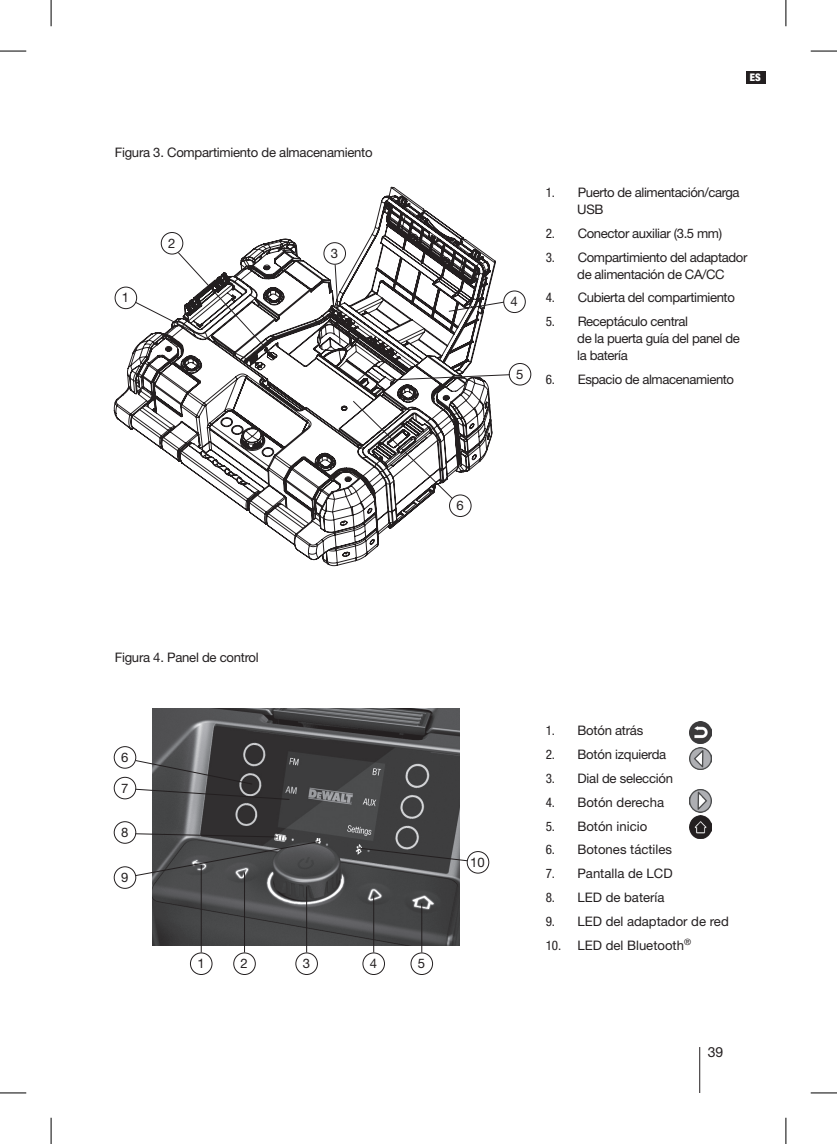
<style>
.page{position:relative;width:837px;height:1144px;background:#fff}
.page>*{position:absolute;margin:0;border:0;box-sizing:border-box;transform-origin:0 0}
.t1{font:14px "Helvetica Neue LT Std";color:#231f20}
.t2{font:13.12px/16.8px "Helvetica Neue LT Std";letter-spacing:-.03em;color:#231f20}
.t3{font:13.12px "Helvetica Neue LT Std";color:#231f20}
.t4{font:900 condensed 11.38px "Helvetica Neue LT Std";color:#fff}
.s1{font-stretch:condensed}
</style>
<div class="page">
<hr style="left:699px;top:1047px;width:1px;height:46px;background:#231f20">
<div style="left:746px;top:72px;width:19px;height:12px;background:#231f20"></div>
<img style="left:153px;top:708px;width:306px;height:237px">
<div style="left:503px;top:291px;width:22px;height:22px;border:1px solid #231f20;border-radius:50%"></div>
<div style="left:508px;top:363px;width:23px;height:22px;border:1px solid #231f20;border-radius:50%"></div>
<div style="left:114px;top:746px;width:22px;height:23px;border:1px solid #231f20;border-radius:50%"></div>
<div style="left:114px;top:777px;width:22px;height:22px;border:1px solid #231f20;border-radius:50%"></div>
<div style="left:114px;top:821px;width:22px;height:23px;border:1px solid #231f20;border-radius:50%"></div>
<div style="left:114px;top:866px;width:22px;height:23px;border:1px solid #231f20;border-radius:50%"></div>
<div style="left:190px;top:952px;width:22px;height:23px;border:1px solid #231f20;border-radius:50%"></div>
<div style="left:233px;top:952px;width:23px;height:23px;border:1px solid #231f20;border-radius:50%"></div>
<div style="left:295px;top:952px;width:23px;height:23px;border:1px solid #231f20;border-radius:50%"></div>
<div style="left:362px;top:952px;width:23px;height:23px;border:1px solid #231f20;border-radius:50%"></div>
<div style="left:410px;top:952px;width:23px;height:23px;border:1px solid #231f20;border-radius:50%"></div>
<div style="left:466px;top:851px;width:23px;height:22px;border:1px solid #231f20;border-radius:50%"></div>
<svg style="left:496px;top:301px;width:9px;height:7px"></svg>
<svg style="left:496px;top:374px;width:14px;height:5px"></svg>
<svg style="left:134px;top:759px;width:156px;height:41px;background:#5c5b5d"></svg>
<svg style="left:134px;top:833px;width:186px;height:44px;background:#5d5d5f"></svg>
<hr style="left:201px;top:865px;width:1px;height:87px;background:#231f20">
<hr style="left:244px;top:872px;width:1px;height:80px;background:#231f20">
<hr style="left:306px;top:886px;width:1px;height:66px;background:#231f20">
<hr style="left:373px;top:895px;width:1px;height:57px;background:#231f20">
<hr style="left:421px;top:903px;width:1px;height:49px;background:#231f20">
<svg style="left:357px;top:847px;width:111px;height:15px;background:#525253"></svg>
<svg style="left:114px;top:186px;width:382px;height:380px"></svg>
<svg style="left:134px;top:251px;width:143px;height:119px"></svg>
<img style="left:689px;top:816px;width:22px;height:22px">
<img style="left:689px;top:721px;width:22px;height:22px">
<img style="left:689px;top:748px;width:22px;height:22px">
<img style="left:689px;top:790px;width:22px;height:22px">
<svg style="left:0;top:51px;width:26px;height:1px"></svg>
<svg style="left:810px;top:51px;width:26px;height:1px"></svg>
<svg style="left:0;top:1092px;width:26px;height:1px"></svg>
<svg style="left:810px;top:1092px;width:26px;height:1px"></svg>
<svg style="left:51px;top:0;width:1px;height:26px"></svg>
<svg style="left:51px;top:1118px;width:1px;height:26px"></svg>
<svg style="left:785px;top:0;width:1px;height:26px"></svg>
<svg style="left:785px;top:1118px;width:1px;height:26px"></svg>
<p class="t2" style="left:115px;top:143px;width:259px">Figura 3. Compartimiento de almacenamiento</p>
<p class="t2" style="left:122px;top:289px;width:9px">1</p>
<p class="t2" style="left:168px;top:235px;width:9px">2</p>
<p class="t2" style="left:331px;top:245px;width:9px">3</p>
<p class="t2" style="left:456px;top:497px;width:9px">6</p>
<p class="t4" style="left:749px;top:71px;width:13px">ES</p>
<p class="t2" style="left:510px;top:293px;width:9px">4</p>
<p class="t2" style="left:516px;top:366px;width:9px">5</p>
<p class="t2" style="left:577px;top:184px;width:164px;text-indent:-32px"><span class="s1">11.</span> Puerto de alimentación/carga<br>USB</p>
<p class="t2" style="left:545px;top:225px;width:178px"><span class="s1">22.</span> Conector auxiliar (3.5 mm)</p>
<p class="t2" style="left:577px;top:248px;width:171px;text-indent:-32px"><span class="s1">33.</span> Compartimiento del adaptador de alimentación de CA/CC</p>
<p class="t2" style="left:545px;top:289px;width:190px"><span class="s1">44.</span> Cubierta del compartimiento</p>
<p class="t2" style="left:577px;top:313px;width:164px;text-indent:-32px"><span class="s1">55.</span> Receptáculo central<br>de la puerta guía del panel de la batería</p>
<p class="t2" style="left:545px;top:370px;width:190px"><span class="s1">66.</span> Espacio de almacenamiento</p>
<p class="t2" style="left:115px;top:648px;width:145px">Figura 4. Panel de control</p>
<p class="t2" style="left:121px;top:749px;width:9px">6</p>
<p class="t2" style="left:121px;top:779px;width:9px">7</p>
<p class="t2" style="left:121px;top:824px;width:9px">8</p>
<p class="t2" style="left:121px;top:869px;width:9px">9</p>
<p class="t2" style="left:197px;top:955px;width:9px">1</p>
<p class="t2" style="left:240px;top:955px;width:9px">2</p>
<p class="t2" style="left:302px;top:955px;width:9px">3</p>
<p class="t2" style="left:370px;top:955px;width:9px">4</p>
<p class="t2" style="left:418px;top:955px;width:9px">5</p>
<p class="t2" style="left:470px;top:854px;width:16px">10</p>
<p class="t2" style="left:545px;top:722px;width:99px"><span class="s1">11.</span> Botón atrás</p>
<p class="t2" style="left:545px;top:746px;width:122px"><span class="s1">22.</span> Botón izquierda</p>
<p class="t2" style="left:545px;top:770px;width:129px"><span class="s1">33.</span> Dial de selección</p>
<p class="t3" style="left:545px;top:794px;width:120px"><span class="s1">4.</span> Botón derecha</p>
<p class="t3" style="left:545px;top:818px;width:103px"><span class="s1">5.</span> Botón inicio</p>
<p class="t3" style="left:545px;top:842px;width:128px"><span class="s1">6.</span> Botones táctiles</p>
<p class="t3" style="left:545px;top:866px;width:128px"><span class="s1">7.</span> Pantalla de LCD</p>
<p class="t3" style="left:545px;top:889px;width:120px"><span class="s1">8.</span> LED de batería</p>
<p class="t3" style="left:545px;top:913px;width:184px"><span class="s1">9.</span> LED del adaptador de red</p>
<p class="t3" style="left:545px;top:937px;width:147px"><span class="s1">10.</span> LED del Bluetooth<sup>®</sup></p>
<p class="t1" style="left:707px;top:1044px;width:17px">39</p>
</div>
